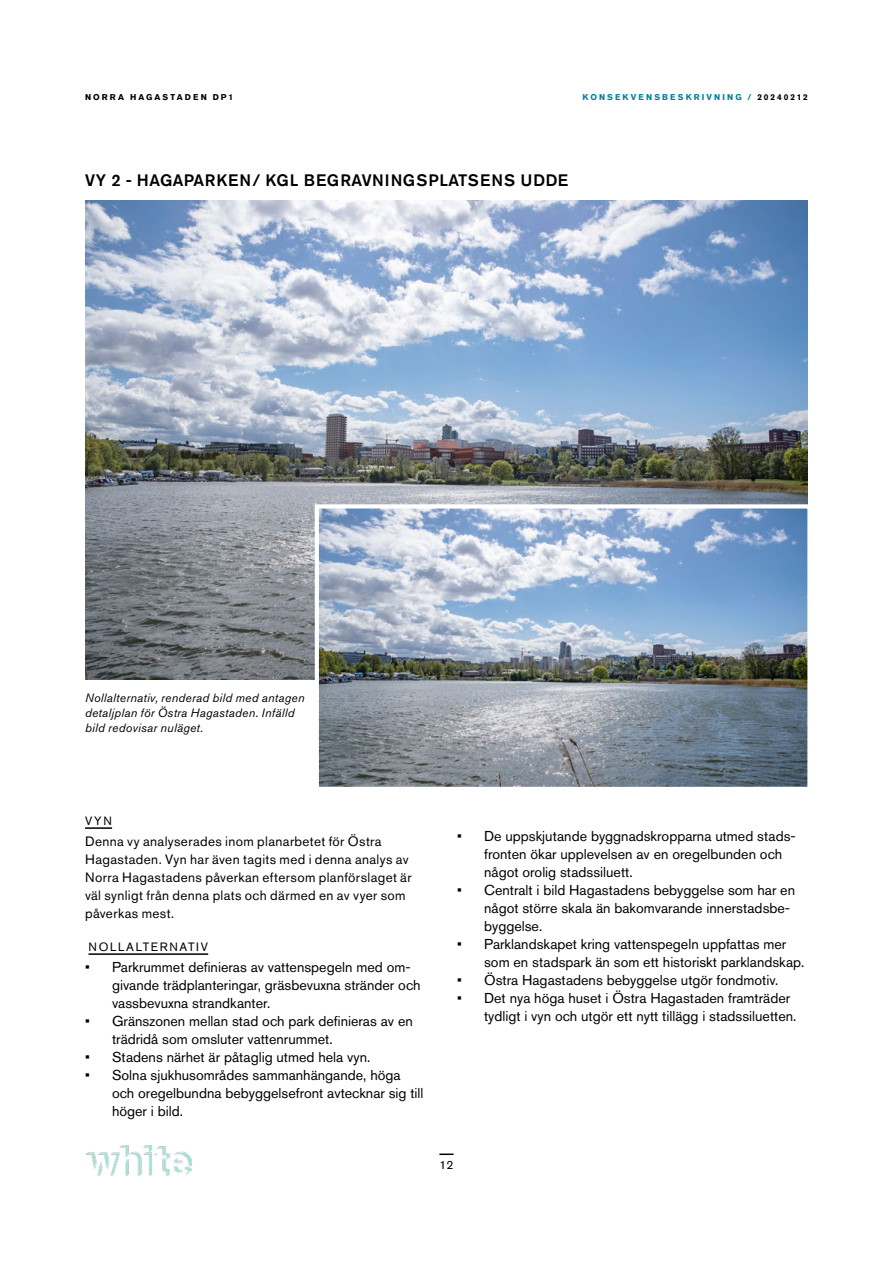
<style>
.page{position:relative;width:893px;height:1263px;background:#fff}
.page>*{position:absolute;margin:0;border:0;box-sizing:border-box;transform-origin:0 0}
.t1{font:500 16.5px "Akzidenz Grotesk Std";letter-spacing:.025em;color:#000}
.t2{font:14.25px/18px "Akzidenz Grotesk Std";color:#000}
.t3{font:13.5px/18px "Akzidenz Grotesk Std";letter-spacing:.025em;color:#000}
.t4{font:italic 12px/15px "Akzidenz Grotesk Std";letter-spacing:.025em;color:#000}
.t5{font:12px "Akzidenz Grotesk Std";letter-spacing:.14em;color:#000}
.t6{font:700 8.4px "Akzidenz Grotesk Std";letter-spacing:.25em;color:#00809a}
.t7{font:700 8.4px "Akzidenz Grotesk Std";letter-spacing:.255em;color:#000}
.s1{color:#000}
</style>
<div class="page">
<img style="left:85px;top:1145px;width:106px;height:30px">
<svg style="left:439px;top:1153px;width:15px;height:2px"></svg>
<img style="left:85px;top:200px;width:723px;height:480px">
<img style="left:320px;top:509px;width:486px;height:277px">
<div style="left:315px;top:504px;width:496px;height:287px;border:4px solid #fff"></div>
<hr style="left:85px;top:827px;width:27px;height:2px;background:#000">
<hr style="left:89px;top:953px;width:119px;height:2px;background:#000">
<p class="t7" style="left:85px;top:92px;width:150px">NORRA HAGASTADEN DP1</p>
<p class="t6" style="left:582px;top:92px;width:227px">KONSEKVENSBESKRIVNING / <span class="s1">20240212</span></p>
<p class="t1" style="left:85px;top:170px;width:485px">VY 2 - HAGAPARKEN/ KGL BEGRAVNINGSPLATSENS UDDE</p>
<p class="t4" style="left:85px;top:690px;width:221px">Nollalternativ, renderad bild med antagen detaljplan för Östra Hagastaden. Infälld bild redovisar nuläget.</p>
<p class="t5" style="left:85px;top:814px;width:28px">VYN</p>
<p class="t3" style="left:85px;top:832px;width:328px">Denna vy analyserades inom planarbetet för Östra Hagastaden. Vyn har även tagits med i denna analys av Norra Hagastadens påverkan eftersom planförslaget är väl synligt från denna plats och därmed en av vyer som påverkas mest.</p>
<p class="t5" style="left:89px;top:940px;width:121px">NOLLALTERNATIV</p>
<p class="t2" style="left:112px;top:958px;width:310px;text-indent:-27px">• Parkrummet definieras av vattenspegeln med om&shy;givande trädplanteringar, gräsbevuxna stränder och vassbevuxna strandkanter.</p>
<p class="t2" style="left:112px;top:1012px;width:302px;text-indent:-27px">• Gränszonen mellan stad och park definieras av en trädridå som omsluter vattenrummet.</p>
<p class="t2" style="left:85px;top:1048px;width:287px">• Stadens närhet är påtaglig utmed hela vyn.</p>
<p class="t2" style="left:112px;top:1066px;width:313px;text-indent:-27px">• Solna sjukhusområdes sammanhängande, höga och oregelbundna bebyggelsefront avtecknar sig till höger i bild.</p>
<p class="t2" style="left:484px;top:827px;width:313px;text-indent:-27px">• De uppskjutande byggnadskropparna utmed stads&shy;fronten ökar upplevelsen av en oregelbunden och något orolig stadssiluett.</p>
<p class="t2" style="left:484px;top:881px;width:313px;text-indent:-27px">• Centralt i bild Hagastadens bebyggelse som har en något större skala än bakomvarande innerstadsbe&shy;byggelse.</p>
<p class="t2" style="left:484px;top:935px;width:322px;text-indent:-27px">• Parklandskapet kring vattenspegeln uppfattas mer som en stadspark än som ett historiskt parklandskap.</p>
<p class="t2" style="left:457px;top:971px;width:323px">• Östra Hagastadens bebyggelse utgör fondmotiv.</p>
<p class="t2" style="left:484px;top:989px;width:314px;text-indent:-27px">• Det nya höga huset i Östra Hagastaden framträder tydligt i vyn och utgör ett nytt tillägg i stadssiluetten.</p>
<p class="t5" style="left:439px;top:1158px;width:16px">12</p>
</div>
